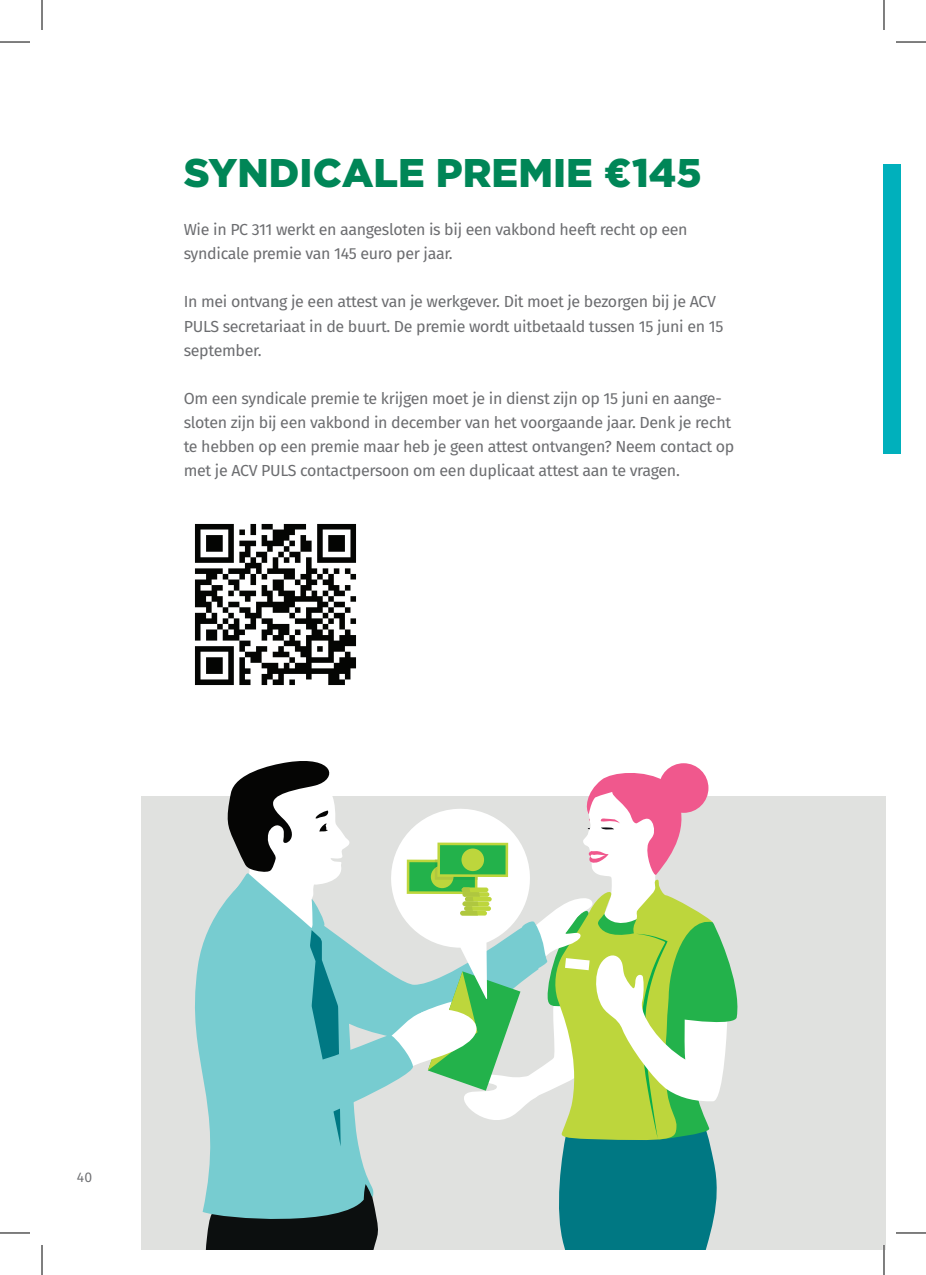
<style>
.page{position:relative;width:926px;height:1275px;background:#fff}
.page>*{position:absolute;margin:0;border:0;box-sizing:border-box;transform-origin:0 0}
.t1{font:900 40px "Gotham";color:#008657}
.t2{font:16px/24px "Fira Sans";letter-spacing:-.02em;color:#6c6d70}
.t3{font:14px "Fira Sans";color:#6c6d70}
</style>
<div class="page">
<div style="left:141px;top:796px;width:744px;height:454px;background:#e0e1df"></div>
<img style="left:195px;top:524px;width:161px;height:161px">
<svg style="left:195px;top:951px;width:6px;height:114px"></svg>
<svg style="left:201px;top:761px;width:537px;height:489px"></svg>
<div style="left:659px;top:763px;width:49px;height:50px;background:#f0588d;border-radius:50%"></div>
<div style="left:884px;top:164px;width:17px;height:289px;background:#00b0bc"></div>
<hr style="left:883px;top:1245px;width:2px;height:30px;background:#fff">
<hr style="left:0;top:42px;width:30px;height:1px;background:#000">
<hr style="left:896px;top:42px;width:30px;height:1px;background:#000">
<hr style="left:0;top:1232px;width:30px;height:1px;background:#000">
<hr style="left:896px;top:1232px;width:30px;height:1px;background:#000">
<hr style="left:42px;top:0;width:1px;height:30px;background:#000">
<hr style="left:42px;top:1245px;width:1px;height:30px;background:#000">
<hr style="left:884px;top:0;width:1px;height:30px;background:#000">
<hr style="left:884px;top:1245px;width:1px;height:30px;background:#000">
<h1 class="t1" style="left:184px;top:146px;width:519px">SYNDICALE PREMIE €145</h1>
<p class="t2" style="left:184px;top:217px;width:505px">Wie in PC 311 werkt en aangesloten is bij een vakbond heeft recht op een syndicale premie van 145 euro per jaar.</p>
<p class="t2" style="left:184px;top:289px;width:541px">In mei ontvang je een attest van je werkgever. Dit moet je bezorgen bij je ACV<br>PULS secretariaat in de buurt. De premie wordt uitbetaald tussen 15 juni en 15 september.</p>
<p class="t2" style="left:184px;top:385px;width:552px">Om een syndicale premie te krijgen moet je in dienst zijn op 15 juni en aange&shy;sloten zijn bij een vakbond in december van het voorgaande jaar. Denk je recht te hebben op een premie maar heb je geen attest ontvangen? Neem contact op met je ACV PULS contactpersoon om een duplicaat attest aan te vragen.</p>
<p class="t3" style="left:77px;top:1166px;width:17px">40</p>
</div>
